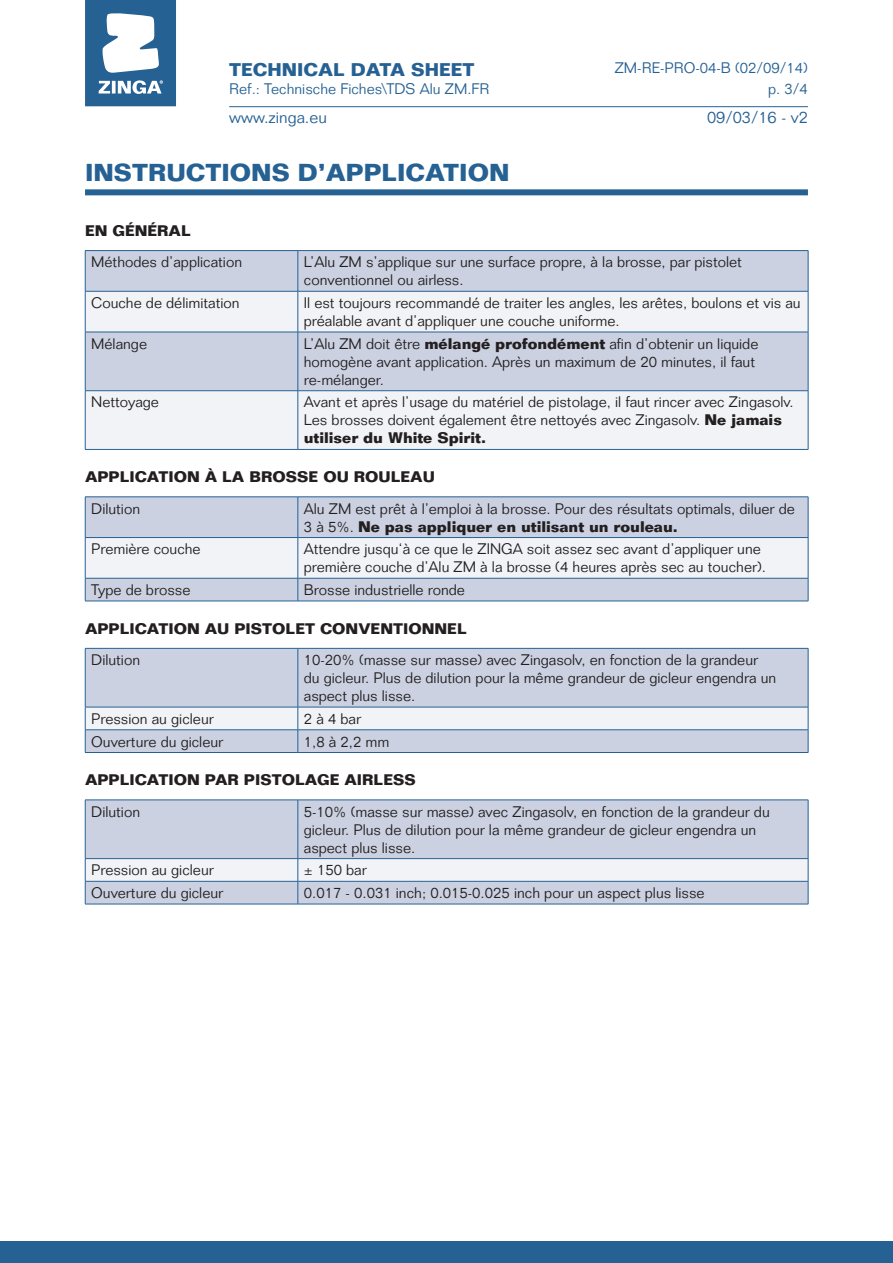
<style>
.page{position:relative;width:893px;height:1263px;background:#fff}
.page>*{position:absolute;margin:0;border:0;box-sizing:border-box;transform-origin:0 0}
.t1{font:700 24px "Folio Std";color:#266194}
.t2{font:700 18px "Folio Std";color:#266194}
.t3{font:300 16.5px "Folio Std";color:#266194}
.t4{font:300 15px/18px "Folio Std";color:#231f20}
.t5{font:700 15px "Folio Std";color:#231f20}
.t6{font:300 15px "Folio Std";color:#266194}
.s1{font-weight:700}
</style>
<div class="page">
<svg style="left:85px;top:0;width:91px;height:106px"></svg>
<hr style="left:229px;top:106px;width:579px;height:1px;background:#266194">
<div style="left:0;top:1242px;width:893px;height:21px;background:#266194"></div>
<div style="left:85px;top:189px;width:723px;height:6px;background:#266194"></div>
<div style="left:86px;top:251px;width:722px;height:40px;background:#cbd1e1"></div>
<svg style="left:86px;top:292px;width:722px;height:157px;fill:#f1f3f7"></svg>
<hr style="left:85px;top:250px;width:213px;height:1px;background:#266194">
<hr style="left:85px;top:251px;width:1px;height:40px;background:#266194">
<hr style="left:298px;top:250px;width:510px;height:1px;background:#266194">
<hr style="left:298px;top:251px;width:1px;height:40px;background:#266194">
<hr style="left:808px;top:251px;width:1px;height:40px;background:#266194">
<hr style="left:85px;top:291px;width:213px;height:1px;background:#266194">
<hr style="left:85px;top:291px;width:1px;height:41px;background:#266194">
<hr style="left:298px;top:291px;width:510px;height:1px;background:#266194">
<hr style="left:298px;top:291px;width:1px;height:41px;background:#266194">
<hr style="left:808px;top:291px;width:1px;height:41px;background:#266194">
<hr style="left:85px;top:332px;width:213px;height:1px;background:#266194">
<hr style="left:85px;top:332px;width:1px;height:58px;background:#266194">
<hr style="left:298px;top:332px;width:510px;height:1px;background:#266194">
<hr style="left:298px;top:332px;width:1px;height:58px;background:#266194">
<hr style="left:808px;top:332px;width:1px;height:58px;background:#266194">
<hr style="left:85px;top:390px;width:213px;height:1px;background:#266194">
<hr style="left:85px;top:391px;width:1px;height:58px;background:#266194">
<hr style="left:298px;top:390px;width:510px;height:1px;background:#266194">
<hr style="left:298px;top:391px;width:1px;height:58px;background:#266194">
<hr style="left:808px;top:391px;width:1px;height:58px;background:#266194">
<hr style="left:85px;top:449px;width:213px;height:1px;background:#266194">
<hr style="left:298px;top:449px;width:510px;height:1px;background:#266194">
<div style="left:86px;top:498px;width:722px;height:39px;background:#cbd1e1"></div>
<hr style="left:85px;top:497px;width:213px;height:1px;background:#266194">
<hr style="left:85px;top:497px;width:1px;height:40px;background:#266194">
<hr style="left:298px;top:497px;width:510px;height:1px;background:#266194">
<hr style="left:298px;top:497px;width:1px;height:40px;background:#266194">
<hr style="left:808px;top:497px;width:1px;height:40px;background:#266194">
<svg style="left:85px;top:537px;width:724px;height:64px"></svg>
<hr style="left:85px;top:601px;width:213px;height:1px;background:#266194">
<hr style="left:298px;top:601px;width:510px;height:1px;background:#266194">
<div style="left:86px;top:649px;width:722px;height:58px;background:#cbd1e1"></div>
<hr style="left:85px;top:648px;width:213px;height:1px;background:#266194">
<hr style="left:85px;top:648px;width:1px;height:59px;background:#266194">
<hr style="left:298px;top:648px;width:510px;height:1px;background:#266194">
<hr style="left:298px;top:648px;width:1px;height:59px;background:#266194">
<hr style="left:808px;top:648px;width:1px;height:59px;background:#266194">
<svg style="left:85px;top:707px;width:724px;height:45px"></svg>
<hr style="left:85px;top:752px;width:213px;height:1px;background:#266194">
<hr style="left:298px;top:752px;width:510px;height:1px;background:#266194">
<div style="left:86px;top:801px;width:722px;height:57px;background:#cbd1e1"></div>
<hr style="left:85px;top:800px;width:213px;height:1px;background:#266194">
<hr style="left:85px;top:800px;width:1px;height:58px;background:#266194">
<hr style="left:298px;top:800px;width:510px;height:1px;background:#266194">
<hr style="left:298px;top:800px;width:1px;height:58px;background:#266194">
<hr style="left:808px;top:800px;width:1px;height:58px;background:#266194">
<hr style="left:85px;top:858px;width:213px;height:1px;background:#266194">
<hr style="left:298px;top:858px;width:510px;height:1px;background:#266194">
<svg style="left:85px;top:859px;width:724px;height:45px"></svg>
<hr style="left:85px;top:904px;width:213px;height:1px;background:#266194">
<hr style="left:298px;top:904px;width:510px;height:1px;background:#266194">
<p class="t2" style="left:229px;top:58px;width:247px">TECHNICAL DATA SHEET</p>
<p class="t6" style="left:229px;top:79px;width:262px">Ref.: Technische Fiches\TDS Alu ZM.FR</p>
<p class="t3" style="left:229px;top:107px;width:99px">www.zinga.eu</p>
<h1 class="t1" style="left:85px;top:157px;width:426px">INSTRUCTIONS D’APPLICATION</h1>
<p class="t6" style="left:615px;top:59px;width:195px">ZM-RE-PRO-04-B (02/09/14)</p>
<p class="t6" style="left:768px;top:79px;width:41px">p. 3/4</p>
<p class="t3" style="left:707px;top:107px;width:102px">09/03/16 - v2</p>
<p class="t5" style="left:85px;top:221px;width:84px">EN GÉNÉRAL</p>
<p class="t4" style="left:91px;top:253px;width:152px">Méthodes d’application</p>
<p class="t4" style="left:304px;top:253px;width:440px">L’Alu ZM s’applique sur une surface propre, à la brosse, par pistolet conventionnel ou airless.</p>
<p class="t4" style="left:91px;top:294px;width:150px">Couche de délimitation</p>
<p class="t4" style="left:304px;top:294px;width:498px">Il est toujours recommandé de traiter les angles, les arêtes, boulons et vis au préalable avant d’appliquer une couche uniforme.</p>
<p class="t4" style="left:91px;top:334px;width:57px">Mélange</p>
<p class="t4" style="left:304px;top:334px;width:456px">L’Alu ZM doit être <span class="s1">MÉLANGÉ PROFONDÉMENT</span> afin d’obtenir un liquide homogène avant application. Après un maximum de 20 minutes, il faut re-mélanger.</p>
<p class="t4" style="left:91px;top:393px;width:69px">Nettoyage</p>
<p class="t4" style="left:304px;top:393px;width:491px">Avant et après l’usage du matériel de pistolage, il faut rincer avec Zingasolv.<br>Les brosses doivent également être nettoyés avec Zingasolv. <span class="s1">NE JAMAIS<br>UTILISER DU WHITE SPIRIT.</span></p>
<p class="t5" style="left:85px;top:467px;width:24px">APPLICATION</p>
<p class="t5" style="left:205px;top:467px;width:69px">À LA BROSSE</p>
<p class="t5" style="left:323px;top:467px;width:43px">OU ROULEAU</p>
<p class="t4" style="left:91px;top:499px;width:50px">Dilution</p>
<p class="t4" style="left:304px;top:499px;width:492px">Alu ZM est prêt à l’emploi à la brosse. Pour des résultats optimals, diluer de<br>3 à 5%. <span class="s1">NE PAS APPLIQUER EN UTILISANT UN ROULEAU.</span></p>
<p class="t4" style="left:91px;top:540px;width:111px">Première couche</p>
<p class="t4" style="left:304px;top:540px;width:464px">Attendre jusqu‘à ce que le ZINGA soit assez sec avant d’appliquer une première couche d’Alu ZM à la brosse (4 heures après sec au toucher).</p>
<p class="t4" style="left:91px;top:581px;width:101px">Type de brosse</p>
<p class="t4" style="left:304px;top:581px;width:163px">Brosse industrielle ronde</p>
<p class="t5" style="left:85px;top:619px;width:24px">APPLICATION</p>
<p class="t5" style="left:205px;top:619px;width:41px">AU PISTOLET</p>
<p class="t5" style="left:320px;top:619px;width:14px">CON</p>
<p class="t5" style="left:358px;top:619px;width:24px">VENTIONNEL</p>
<p class="t4" style="left:91px;top:651px;width:50px">Dilution</p>
<p class="t4" style="left:304px;top:651px;width:474px">10-20% (masse sur masse) avec Zingasolv, en fonction de la grandeur du gicleur. Plus de dilution pour la même grandeur de gicleur engendra un aspect plus lisse.</p>
<p class="t4" style="left:91px;top:709px;width:124px">Pression au gicleur</p>
<p class="t4" style="left:304px;top:709px;width:59px">2 à 4 bar</p>
<p class="t4" style="left:91px;top:732px;width:133px">Ouverture du gicleur</p>
<p class="t4" style="left:304px;top:732px;width:87px">1,8 à 2,2 mm</p>
<p class="t5" style="left:85px;top:770px;width:24px">APPLICATION</p>
<p class="t5" style="left:205px;top:770px;width:12px">PAR</p>
<p class="t5" style="left:244px;top:770px;width:12px">PISTOLA</p>
<p class="t5" style="left:317px;top:770px;width:39px">GE AIRLESS</p>
<p class="t4" style="left:91px;top:802px;width:50px">Dilution</p>
<p class="t4" style="left:304px;top:802px;width:467px">5-10% (masse sur masse) avec Zingasolv, en fonction de la grandeur du gicleur. Plus de dilution pour la même grandeur de gicleur engendra un aspect plus lisse.</p>
<p class="t4" style="left:91px;top:861px;width:124px">Pression au gicleur</p>
<p class="t4" style="left:304px;top:861px;width:64px">± 150 bar</p>
<p class="t4" style="left:91px;top:884px;width:133px">Ouverture du gicleur</p>
<p class="t4" style="left:304px;top:884px;width:402px">0.017 - 0.031 inch; 0.015-0.025 inch pour un aspect plus lisse</p>
</div>
